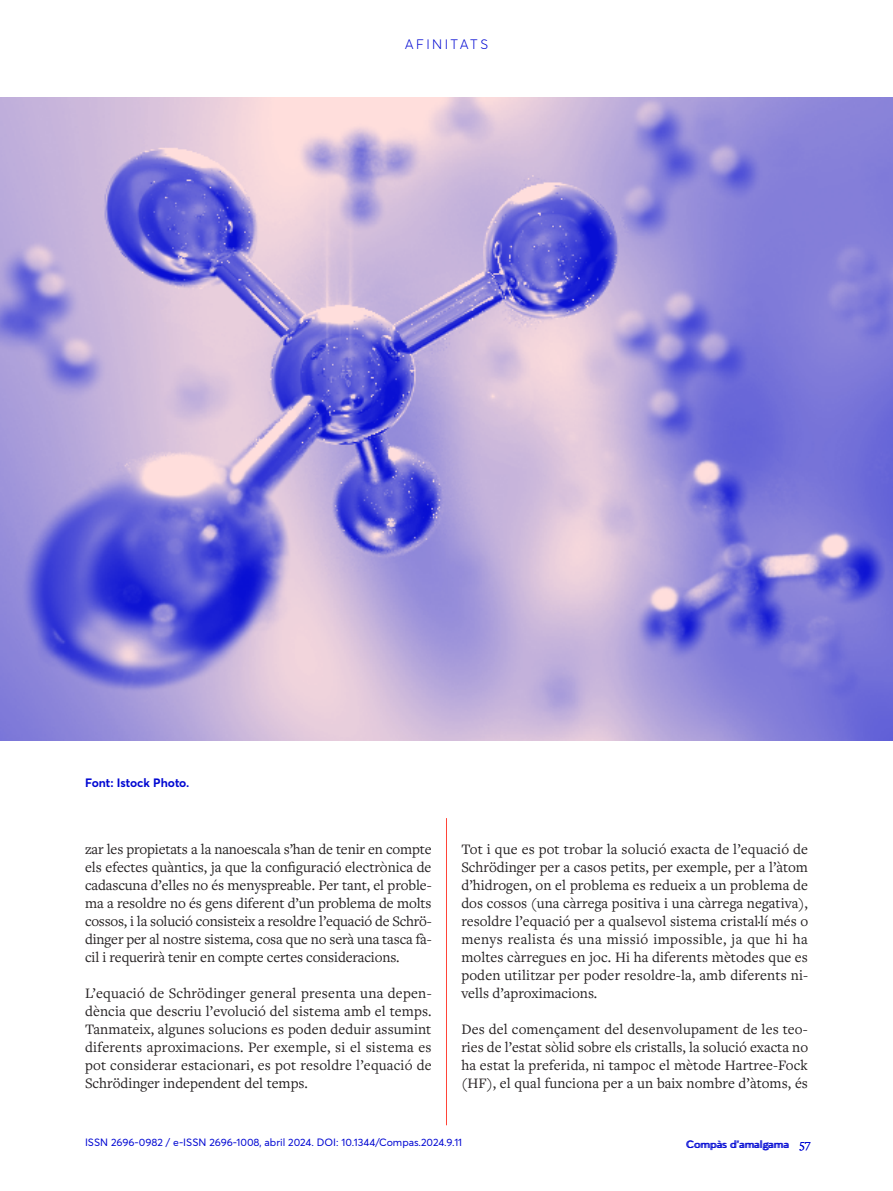
<style>
.page{position:relative;width:893px;height:1191px;background:#fff}
.page>*{position:absolute;margin:0;border:0;box-sizing:border-box;transform-origin:0 0}
.TEXT_GENERAL_ARTICLE{font:15px/18px "Freight Text Pro";color:#231f20;text-align:justify}
.t1{font:300 13.5px "Averta";letter-spacing:.18em;color:#0007d2}
.Peu_d_imatge_1{font:700 12px "Averta";color:#0007d2}
.NOTES_AL_PEU{font:10.5px "Averta";color:#0007d2}
.NOTES_AL_PEU-2{font:10.5px "Averta";letter-spacing:.02em;color:#0007d2}
.s1{font-family:"Freight Text Pro";font-size:12.75px}
</style>
<div class="page">
<img style="left:0;top:98px;width:893px;height:642px">
<hr style="left:446px;top:818px;width:1px;height:307px;background:#ff4438">
<p class="t1" style="left:405px;top:36px;width:85px">AFINITATS</p>
<p class="Peu_d_imatge_1" style="left:85px;top:775px;width:106px">Font: Istock Photo.</p>
<p class="TEXT_GENERAL_ARTICLE" style="left:85px;top:839px;width:348px">zar les propietats a la nanoescala s’han de tenir en compte els efectes quàntics, ja que la configuració electrònica de cadascuna d’elles no és menyspreable. Per tant, el proble&shy;ma a resoldre no és gens diferent d’un problema de molts cossos, i la solució consisteix a resoldre l’equació de Schrö&shy;dinger per al nostre sistema, cosa que no serà una tasca fà&shy;cil i requerirà tenir en compte certes consideracions.</p>
<p class="TEXT_GENERAL_ARTICLE" style="left:85px;top:983px;width:348px">L’equació de Schrödinger general presenta una depen&shy;dència que descriu l’evolució del sistema amb el temps.<br>Tanmateix, algunes solucions es poden deduir assumint diferents aproximacions. Per exemple, si el sistema es pot considerar estacionari, es pot resoldre l’equació de Schrödinger independent del temps.</p>
<p class="TEXT_GENERAL_ARTICLE" style="left:461px;top:839px;width:348px">Tot i que es pot trobar la solució exacta de l’equació de Schrödinger per a casos petits, per exemple, per a l’àtom d’hidrogen, on el problema es redueix a un problema de dos cossos (una càrrega positiva i una càrrega negativa), resoldre l’equació per a qualsevol sistema cristal·lí més o menys realista és una missió impossible, ja que hi ha moltes càrregues en joc. Hi ha diferents mètodes que es poden utilitzar per poder resoldre-la, amb diferents ni&shy;vells d’aproximacions.</p>
<p class="TEXT_GENERAL_ARTICLE" style="left:461px;top:1019px;width:348px">Des del començament del desenvolupament de les teo&shy;ries de l’estat sòlid sobre els cristalls, la solució exacta no ha estat la preferida, ni tampoc el mètode Hartree-Fock (HF), el qual funciona per a un baix nombre d’àtoms, és</p>
<p class="NOTES_AL_PEU" style="left:85px;top:1136px;width:379px">ISSN 2696-0982 / e-ISSN 2696-1008, abril 2024. DOI: 10.1344/Compas.2024.9.11</p>
<p class="NOTES_AL_PEU-2" style="left:687px;top:1137px;width:125px">Compàs d’amalgama <span class="s1">57</span></p>
</div>
